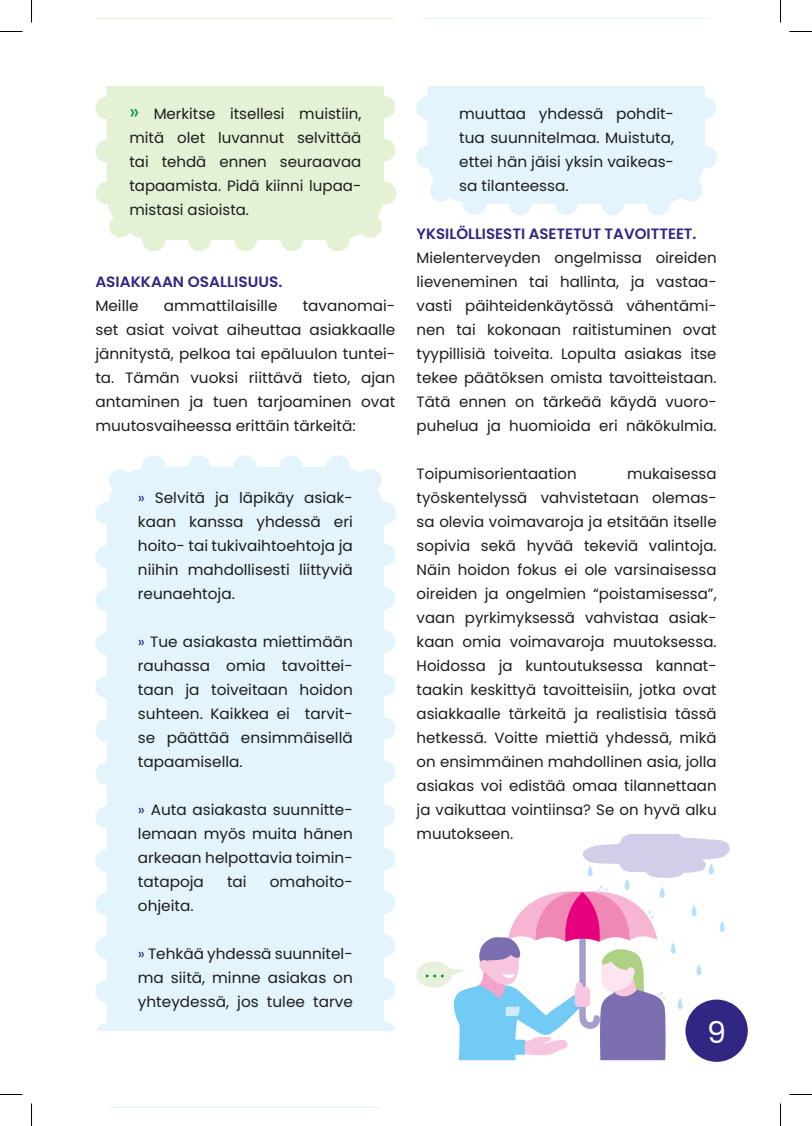
<style>
.page{position:relative;width:812px;height:1126px;background:#fff}
.page>*{position:absolute;margin:0;border:0;box-sizing:border-box;transform-origin:0 0}
.t1{font:30px "Poppins";color:#fff}
.Leipä{font:15px/24px "Poppins";color:#1d1d1b;text-align:justify}
.VÄLIOTSIKKO{font:600 15px "Poppins";color:#312783}
.s1{font-size:21px;color:#00983a}
.s2{color:#312783}
</style>
<div class="page">
<div style="left:685px;top:1000px;width:62px;height:62px;background:#312783;border-radius:50%"></div>
<div style="left:107px;top:86px;width:277px;height:154px;background:#e4f1d5"></div>
<svg style="left:199px;top:229px;width:115px;height:22px"></svg>
<svg style="left:95px;top:86px;width:23px;height:86px"></svg>
<svg style="left:95px;top:182px;width:70px;height:70px"></svg>
<svg style="left:337px;top:182px;width:60px;height:70px"></svg>
<svg style="left:373px;top:86px;width:22px;height:64px"></svg>
<div style="left:107px;top:467px;width:277px;height:564px;background:#e3f4fc"></div>
<svg style="left:95px;top:557px;width:23px;height:474px"></svg>
<svg style="left:373px;top:535px;width:22px;height:496px"></svg>
<svg style="left:176px;top:455px;width:115px;height:23px"></svg>
<svg style="left:109px;top:1107px;width:56px;height:1px"></svg>
<svg style="left:337px;top:1107px;width:45px;height:1px"></svg>
<svg style="left:326px;top:455px;width:70px;height:70px"></svg>
<svg style="left:95px;top:455px;width:59px;height:70px"></svg>
<div style="left:427px;top:86px;width:277px;height:118px;background:#e3f4fc"></div>
<svg style="left:520px;top:193px;width:115px;height:22px"></svg>
<svg style="left:416px;top:86px;width:22px;height:46px"></svg>
<svg style="left:416px;top:146px;width:69px;height:69px"></svg>
<svg style="left:658px;top:146px;width:59px;height:69px"></svg>
<svg style="left:693px;top:86px;width:23px;height:22px"></svg>
<svg style="left:416px;top:834px;width:314px;height:226px"></svg>
<svg style="left:0;top:31px;width:22px;height:1px"></svg>
<svg style="left:789px;top:31px;width:22px;height:1px"></svg>
<svg style="left:0;top:1094px;width:22px;height:1px"></svg>
<svg style="left:789px;top:1094px;width:22px;height:1px"></svg>
<svg style="left:31px;top:0;width:1px;height:22px"></svg>
<svg style="left:31px;top:1103px;width:1px;height:23px"></svg>
<svg style="left:780px;top:0;width:1px;height:22px"></svg>
<svg style="left:780px;top:1103px;width:1px;height:23px"></svg>
<p class="Leipä" style="left:129px;top:102px;width:233px"><span class="s1">»</span> Merkitse itsellesi muistiin, mitä olet luvannut selvittää tai tehdä ennen seuraavaa tapaamista. Pidä kiinni lupaa&shy;mistasi asioista.</p>
<p class="VÄLIOTSIKKO" style="left:95px;top:273px;width:188px">ASIAKKAAN OSALLISUUS.</p>
<p class="Leipä" style="left:95px;top:294px;width:45px">Meille</p>
<p class="Leipä" style="left:164px;top:294px;width:115px">ammattilaisille</p>
<p class="Leipä" style="left:95px;top:294px;width:301px;text-indent:207px">tavanomai&shy;set asiat voivat aiheuttaa asiakkaalle jännitystä, pelkoa tai epäluulon tuntei&shy;ta. Tämän vuoksi riittävä tieto, ajan antaminen ja tuen tarjoaminen ovat muutosvaiheessa erittäin tärkeitä:</p>
<p class="Leipä" style="left:138px;top:486px;width:216px"><span class="s2">»</span> Selvitä ja läpikäy asiak&shy;kaan kanssa yhdessä eri hoito- tai tukivaihtoehtoja ja niihin mahdollisesti liittyviä reunaehtoja.</p>
<p class="Leipä" style="left:138px;top:630px;width:216px"><span class="s2">»</span> Tue asiakasta miettimään rauhassa omia tavoittei&shy;taan ja toiveitaan hoidon suhteen. Kaikkea ei tarvit&shy;se päättää ensimmäisellä tapaamisella.</p>
<p class="Leipä" style="left:138px;top:798px;width:216px"><span class="s2">»</span> Auta asiakasta suunnitte&shy;lemaan myös muita hänen arkeaan helpottavia toimin&shy;tatapoja</p>
<p class="Leipä" style="left:227px;top:870px;width:21px">tai</p>
<p class="Leipä" style="left:270px;top:870px;width:84px">omahoito-</p>
<p class="Leipä" style="left:138px;top:894px;width:57px">ohjeita.</p>
<p class="Leipä" style="left:138px;top:942px;width:216px"><span class="s2">»</span> Tehkää yhdessä suunnitel&shy;ma siitä, minne asiakas on yhteydessä, jos tulee tarve</p>
<p class="Leipä" style="left:459px;top:102px;width:216px">muuttaa yhdessä pohdit&shy;tua suunnitelmaa. Muistuta, ettei hän jäisi yksin vaikeas&shy;sa tilanteessa.</p>
<p class="VÄLIOTSIKKO" style="left:416px;top:225px;width:281px">YKSILÖLLISESTI ASETETUT TAVOITTEET.</p>
<p class="Leipä" style="left:416px;top:246px;width:301px">Mielenterveyden ongelmissa oireiden lieveneminen tai hallinta, ja vastaa&shy;vasti päihteidenkäytössä vähentämi&shy;nen tai kokonaan raitistuminen ovat tyypillisiä toiveita. Lopulta asiakas itse tekee päätöksen omista tavoitteistaan.<br>Tätä ennen on tärkeää käydä vuoro&shy;puhelua ja huomioida eri näkökulmia.</p>
<p class="Leipä" style="left:416px;top:462px;width:161px">Toipumisorientaation</p>
<p class="Leipä" style="left:416px;top:462px;width:301px;text-indent:210px">mukaisessa työskentelyssä vahvistetaan olemas&shy;sa olevia voimavaroja ja etsitään itselle sopivia sekä hyvää tekeviä valintoja.<br>Näin hoidon fokus ei ole varsinaisessa oireiden ja ongelmien “poistamisessa”, vaan pyrkimyksessä vahvistaa asiak&shy;kaan omia voimavaroja muutoksessa.<br>Hoidossa ja kuntoutuksessa kannat&shy;taakin keskittyä tavoitteisiin, jotka ovat asiakkaalle tärkeitä ja realistisia tässä hetkessä. Voitte miettiä yhdessä, mikä on ensimmäinen mahdollinen asia, jolla asiakas voi edistää omaa tilannettaan ja vaikuttaa vointiinsa? Se on hyvä alku muutokseen.</p>
<h1 class="t1" style="left:707px;top:1015px;width:20px">9</h1>
</div>
